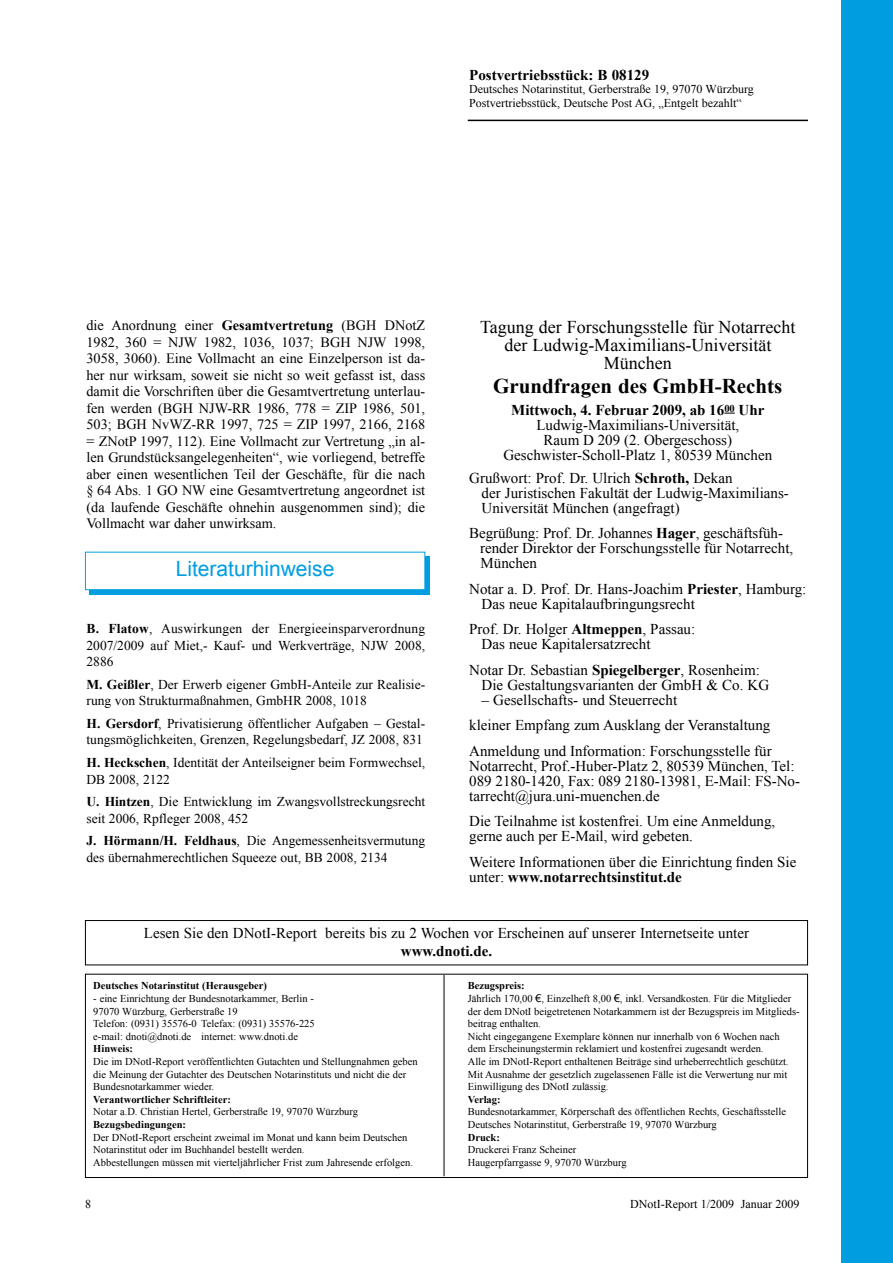
<style>
.page{position:relative;width:893px;height:1263px;background:#fff}
.page>*{position:absolute;margin:0;border:0;box-sizing:border-box;transform-origin:0 0}
.t1{font:700 21px "Times New Roman";color:#000}
.t2{font:21px "Arial";color:#009ee0}
.t3{font:18px/18px "Times New Roman";color:#000;text-align:center}
.t4{font:15px/15px "Times New Roman";color:#000}
.t5{font:700 15px "Times New Roman";color:#000}
.t6{font:14.25px/16.5px "Times New Roman";color:#000}
.t7{font:13.5px/16.5px "Times New Roman";color:#000}
.t8{font:12px/13.5px "Times New Roman";color:#000}
.t9{font:10.5px/12.6px "Times New Roman";color:#000}
.t10{font:700 10.5px "Times New Roman";color:#000}
.s1{font-weight:700}
.s2{font-family:"Tahoma"}
</style>
<div class="page">
<div style="left:85px;top:974px;width:723px;height:204px;border:1px solid #000"></div>
<hr style="left:444px;top:975px;width:1px;height:201px;background:#000">
<div style="left:85px;top:920px;width:723px;height:45px;border:1px solid #000"></div>
<hr style="left:468px;top:120px;width:340px;height:1px;background:#000">
<div style="left:842px;top:0;width:51px;height:1263px;background:#009ee0"></div>
<div style="left:89px;top:556px;width:340px;height:38px;background:#009ee0"></div>
<div style="left:85px;top:552px;width:340px;height:38px;background:#fff"></div>
<div style="left:85px;top:552px;width:340px;height:38px;border:1px solid #009ee0"></div>
<h3 class="t5" style="left:469px;top:64px;width:181px">Post-ver-triebs-stück: B 08129</h3>
<p class="t8" style="left:469px;top:82px;width:80px">Deut-sches No-tar-in-s</p>
<p class="t8" style="left:469px;top:82px;width:286px;text-indent:94px">ti-tut, Ger-ber-stra-ße 19, 97070 Würz-burg<br>Post-ver-triebs-stück, Deut-sche Post AG, „Ent-gelt be-zahlt“</p>
<p class="t6" style="left:87px;top:317px;width:340px">die Anordnung einer <span class="s1">Gesamtvertretung</span> (BGH DNotZ 1982, 360 = NJW 1982, 1036, 1037; BGH NJW 1998, 3058, 3060). Eine Vollmacht an eine Einzelperson ist da&shy;her nur wirksam, soweit sie nicht so weit gefasst ist, dass damit die Vorschriften über die Gesamtvertretung unterlau&shy;fen werden (BGH NJW-RR 1986, 778 = ZIP 1986, 501, 503; BGH NvWZ-RR 1997, 725 = ZIP 1997, 2166, 2168 = ZNotP 1997, 112). Eine Vollmacht zur Vertretung „in al&shy;len Grundstücksangelegenheiten“, wie vorliegend, betreffe aber einen wesentlichen Teil der Geschäfte, für die nach § 64 Abs. 1 GO NW eine Gesamtvertretung angeordnet ist (da laufende Geschäfte ohnehin ausgenommen sind); die Vollmacht war daher unwirksam.</p>
<h1 class="t2" style="left:176px;top:555px;width:160px">Li-te-ra-tur-h in-wei-se</h1>
<p class="t7" style="left:87px;top:620px;width:340px;text-align:justify"><span class="s1">B. Flatow</span>, Auswirkungen der Energieeinsparverordnung 2007/2009 auf Miet,- Kauf- und Werkverträge, NJW 2008, 2886</p>
<p class="t7" style="left:87px;top:676px;width:340px"><span class="s1">M. Geißler</span>, Der Erwerb eigener GmbH-Anteile zur Realisie&shy;rung von Strukturmaßnahmen, GmbHR 2008, 1018</p>
<p class="t7" style="left:87px;top:715px;width:340px"><span class="s1">H. Gersdorf</span>, Privatisierung öffentlicher Aufgaben – Gestal&shy;tungsmöglichkeiten, Grenzen, Regelungsbedarf, JZ 2008, 831</p>
<p class="t7" style="left:87px;top:754px;width:340px"><span class="s1">H. Heckschen</span>, Identität der Anteilseigner beim Formwechsel,<br>DB 2008, 2122</p>
<p class="t7" style="left:87px;top:793px;width:340px"><span class="s1">U. Hintzen</span>, Die Entwicklung im Zwangsvollstreckungsrecht seit 2006, Rpfleger 2008, 452</p>
<p class="t7" style="left:87px;top:832px;width:340px"><span class="s1">J. Hörmann/H. Feldhaus</span>, Die Angemessenheitsvermutung des übernahmerechtlichen Squeeze out, BB 2008, 2134</p>
<h2 class="t3" style="left:480px;top:318px;width:317px">Tagung der Forschungsstelle für Notarrecht der Ludwig-Maximilians-Universität<br>München</h2>
<h1 class="t1" style="left:493px;top:371px;width:291px">Grundfragen des GmbH-Rechts</h1>
<h3 class="t4" style="left:503px;top:403px;width:270px;text-align:center"><span class="s1">Mittwoch, 4. Februar 2009, ab 16</span><sup>00</sup> <span class="s1">Uhr </span>Ludwig-Maximilians-Universität,<br>Raum D 209 (2. Obergeschoss)<br>Geschwister-Scholl-Platz 1, 80539 München</h3>
<h3 class="t4" style="left:482px;top:470px;width:309px;text-indent:-12px">Grußwort: Prof. Dr. Ulrich <span class="s1">Schroth,</span> Dekan<br>der Juristis chen Fakultät der Ludwig-Maximilians-<br>Universität München (angefragt)</h3>
<h3 class="t4" style="left:480px;top:526px;width:315px;text-indent:-11px">Begrüßung: Prof. Dr. Johannes <span class="s1">Hager</span>, geschäftsfüh&shy;render Direktor der Forschungsstelle für Notarrecht,<br>München</h3>
<h3 class="t4" style="left:482px;top:581px;width:326px;text-indent:-12px">Notar a. D. Prof. Dr. Hans-Joachim <span class="s1">Priester</span>, Hamburg:<br>Das neue Kapitalaufbringungsrecht</h3>
<h3 class="t4" style="left:482px;top:622px;width:215px;text-indent:-12px">Prof. Dr. Holger <span class="s1">Altmeppen</span>, Passau:<br>Das neue Kapitalersatzrecht</h3>
<h3 class="t4" style="left:482px;top:662px;width:289px;text-indent:-12px">Notar Dr. Sebastian <span class="s1">Spiegelberger</span>, Rosenheim:<br>Die Gestaltungsvarianten der GmbH &amp; Co. KG</h3>
<h3 class="t4" style="left:469px;top:687px;width:304px;line-height:25.5px;text-indent:12px">– Gesellschafts- und Steuerrecht<br>kleiner Empfang zum Ausklang der Veranstaltung<br>Anmeldung und Information: Forschungsstelle für</h3>
<h3 class="t4" style="left:469px;top:758px;width:332px">Notarrecht, Prof.-Huber-Platz 2, 80539 München, Tel:<br>089 2180-1420, Fax: 089 2180-13981, E-Mail: FS-No&shy;tarrecht@jura.uni-muenchen.de</h3>
<h3 class="t4" style="left:469px;top:814px;width:308px">Die Teilnahme ist kostenfrei. Um eine Anmeldung, gerne auch per E-Mail, wird gebeten.</h3>
<h3 class="t4" style="left:469px;top:854px;width:329px">Weitere Informationen über die Einrichtung finden Sie unter: <span class="s1">www.notarrechtsinstitut.de</span></h3>
<h3 class="t4" style="left:144px;top:925px;width:607px">Le-s en Sie den DNo-tI-Re-port be-reits bis zu 2 Wo- chen vor Er-s chei-nen auf un-se-rer In-ter-net-s ei-te un-ter</h3>
<h3 class="t5" style="left:401px;top:940px;width:93px">www.dno-ti.de.</h3>
<p class="t10" style="left:93px;top:978px;width:175px">Deut-sches No-tar-in-sti-tut (He-raus-ge-ber)</p>
<p class="t9" style="left:93px;top:992px;width:223px">- ei-ne Ein-rich-tung der Bun-des-no-tar-kam-mer, Berlin - 97070 Würz-burg, Ger-ber-stra-ße 19<br>Te-le-fon: (0931) 35576-0 Te-le-fax: (0931) 35576-225 e-mail: dno-ti@dno-ti.de in-</p>
<p class="t9" style="left:209px;top:1030px;width:90px">ter-net: www.dno-ti.de</p>
<p class="t10" style="left:93px;top:1041px;width:41px">Hin-weis:</p>
<p class="t9" style="left:93px;top:1055px;width:326px">Die im DNo-tI-Re-port ver-öf-fent-lich-ten Gut-ach-ten und Stel-lung-nah-men ge-ben die Mei-nung der Gut-ach-ter des Deut-s chen No-tar-in-s</p>
<p class="t9" style="left:311px;top:1067px;width:97px">ti-tuts und nicht die der</p>
<p class="t9" style="left:93px;top:1080px;width:122px">Bun-des-no-tar-kam-mer wie-der.</p>
<p class="t10" style="left:93px;top:1092px;width:139px">Ver-ant-wort-li-cher Schrift-lei-ter:</p>
<p class="t9" style="left:93px;top:1105px;width:266px">No-tar a.D. Chris-ti-an Her-tel, Ger-ber-stra-ße 19, 97070 Würz-burg</p>
<p class="t10" style="left:93px;top:1117px;width:94px">Be-zugs-be-din-gun-gen:</p>
<p class="t9" style="left:93px;top:1130px;width:316px">Der DNo-tI-Re-port er-s cheint zwei-mal im Mo-nat und kann beim Deut-s chen<br>No-tar-in-s</p>
<p class="t9" style="left:93px;top:1143px;width:321px;text-indent:36px">ti-tut oder im Buch-han-del be-stellt wer-den.<br>Ab-be-stel-lun-gen müs-sen mit vier-tel-jähr-li-cher Frist zum Jah-res-en-de er-fol-gen.</p>
<p class="t9" style="left:468px;top:979px;width:329px"><span class="s1">Be-zugs-preis:<br></span>Jähr-lich 170,00 <span class="s2">€</span>, Ein-zel-heft 8,00 <span class="s2">€</span>, inkl. Ver-sand-kos-ten. Für die Mit-glie-der der dem DNo-tI bei-ge-tre-te-nen No-tar-kam-mern ist der Be-zugs-preis im Mit-glieds&shy;bei-trag ent-hal-ten.<br>Nicht ein-ge-gan-ge-ne Exemp-la-re kön-nen nur in-ner-halb von 6 Wo- chen nach dem Er-s chei-nungs-ter-min re-kla-miert und kos-ten-frei zu-ge-s andt wer-den.<br>Al-le im DNo-tI-Re-port ent-hal-te-nen Bei-trä-ge sind ur-he-ber-recht-lich ge-s chützt.<br>Mit Aus-nah-me der ge-s etz-lich zu-ge-las-se-nen Fäl-le ist die Ver-wer-tung nur mit Ein-wil-li-gung des DNo-tI zu-läs-sig.</p>
<p class="t10" style="left:468px;top:1092px;width:34px">Ver-lag:</p>
<p class="t9" style="left:468px;top:1105px;width:320px">Bun-des-no-tar-kam-mer, Kör-per-s chaft des öf-fent-li-chen Rechts, Ge-s chäfts-stel-le<br>Deut-sches No-tar-in-s</p>
<p class="t9" style="left:550px;top:1118px;width:168px">ti-tut, Ger-ber-stra-ße 19, 97070 Würz-burg</p>
<p class="t10" style="left:468px;top:1130px;width:34px">Druck:</p>
<p class="t9" style="left:468px;top:1143px;width:160px">Dru-cke-rei Franz Schei-ner<br>Hau-ger-pfarr-ga-ss e 9, 97070 Würz-burg</p>
<p class="t8" style="left:630px;top:1196px;width:171px">DNotI-Report 1/2009 Januar 2009</p>
</div>
